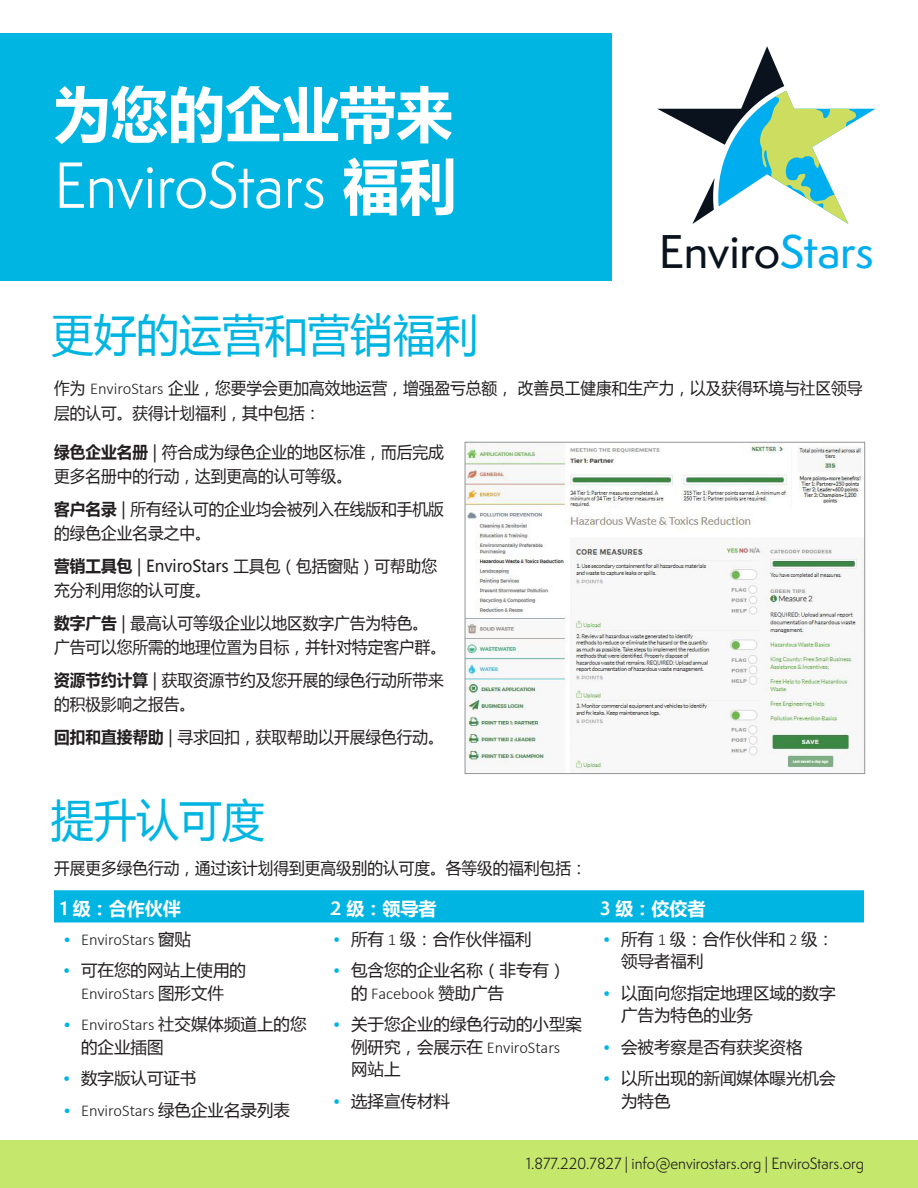
<style>
.page{position:relative;width:918px;height:1188px;background:#fff}
.page>*{position:absolute;margin:0;border:0;box-sizing:border-box;transform-origin:0 0}
.t1{font:60px/72px "Semplicita Pro";letter-spacing:-.005em;color:#fff;scale:.95 1}
.Heading_1{font:45px "Microsoft Ya Hei";color:#00b5e2;scale:.95 1}
.t2{font:500 43.5px "Semplicita Pro";letter-spacing:-.01em;color:#0a131d}
.t3{font:700 18px "Microsoft Ya Hei";color:#fff}
.Body_Copy{font:16.5px/24px "Microsoft Ya Hei";color:#231f20;scale:.95 1}
.Body_Copy-2{font:16.5px/22.5px "Microsoft Ya Hei";color:#231f20}
.t4{font:300 16.5px "Calibri";color:#231f20}
.Body_Copy-3{font:15px "Semplicita Pro";color:#231f20;scale:.95 1}
.s1{font-family:"Microsoft Ya Hei";font-weight:700}
.s2{color:#00aeef}
.s3{font-family:"Calibri";font-weight:300}
.s4{font-weight:700}
.s5{font-family:"Semplicita Pro"}
.s6{color:#00b5e2}
.s7{font-family:"Microsoft Ya Hei";font-weight:400}
.s8{font-family:"Calibri";font-weight:300;color:#00b5e2}
</style>
<div class="page">
<div style="left:0;top:1140px;width:918px;height:48px;background:#c5e86c"></div>
<svg style="left:657px;top:46px;width:219px;height:178px"></svg>
<div style="left:54px;top:890px;width:810px;height:32px;background:#00b5e2"></div>
<div style="left:0;top:33px;width:611px;height:247px;background:#00b5e2"></div>
<img style="left:467px;top:444px;width:396px;height:328px">
<div style="left:465px;top:442px;width:400px;height:332px;border:1px solid #939598"></div>
<p class="t1" style="left:54px;top:77px;width:425px"><span class="s1">为您的企业带来<br></span>EnviroStars <span class="s1">福利</span></p>
<p class="t2" style="left:659px;top:221px;width:216px">Enviro<span class="s2">Stars</span></p>
<p class="Heading_1" style="left:51px;top:305px;width:451px">更好的运营和营销福利</p>
<p class="Body_Copy" style="left:54px;top:375px;width:852px;line-height:25.5px">作为 <span class="s3">EnviroStars</span> 企业，您要学会更加高效地运营，增强盈亏总额，改善员工健康和生产力，以及获得环境与社区领导层的认可。获得计划福利，其中包括：</p>
<p class="Body_Copy" style="left:54px;top:440px;width:412px"><span class="s4">绿色企业名册</span> | 符合成为绿色企业的地区标准，而后完成更多名册中的行动，达到更高的认可等级。</p>
<p class="Body_Copy" style="left:54px;top:497px;width:412px"><span class="s4">客户名录</span> | 所有经认可的企业均会被列入在线版和手机版的绿色企业名录之中。</p>
<p class="Body_Copy" style="left:54px;top:554px;width:405px"><span class="s4">营销工具包</span> | EnviroStars 工具包（包括窗贴）可帮助您充分利用您的认可度。</p>
<p class="Body_Copy" style="left:54px;top:611px;width:414px"><span class="s4">数字广告</span> | 最高认可等级企业以地区数字广告为特色。广告可以您所需的地理位置为目标，并针对特定客户群。</p>
<p class="Body_Copy" style="left:54px;top:668px;width:412px"><span class="s4">资源节约计算</span> | 获取资源节约及您开展的绿色行动所带来的积极影响之报告。</p>
<p class="Body_Copy" style="left:54px;top:725px;width:412px"><span class="s4">回扣和直接帮助</span> | 寻求回扣，获取帮助以开展绿色行动。</p>
<p class="Heading_1" style="left:51px;top:790px;width:226px">提升认可度</p>
<p class="Body_Copy" style="left:54px;top:855px;width:562px">开展更多绿色行动，通过该计划得到更高级别的认可度。各等级的福利包括：</p>
<p class="t3" style="left:60px;top:896px;width:122px"><span class="s5">1</span> 级：合作伙伴</p>
<p class="t3" style="left:330px;top:896px;width:108px"><span class="s5">2</span> 级：领导者</p>
<p class="t3" style="left:600px;top:896px;width:107px"><span class="s5">3</span> 级：佼佼者</p>
<p class="t4" style="left:63px;top:929px;width:130px"><span class="s6">•</span> EnviroStars <span class="s7">窗贴</span></p>
<p class="Body_Copy-2" style="left:63px;top:958px;width:184px;text-align:center"><span class="s6">•</span> 可在您的网站上使用的<br><span class="s3">EnviroStars</span> 图形文件</p>
<p class="Body_Copy-2" style="left:81px;top:1012px;width:227px;text-indent:-18px"><span class="s8">•</span> <span class="s3">EnviroStars</span> 社交媒体频道上的您的企业插图</p>
<p class="Body_Copy-2" style="left:63px;top:1066px;width:135px"><span class="s6">•</span> 数字版认可证书</p>
<p class="t4" style="left:63px;top:1100px;width:229px"><span class="s6">•</span> EnviroStars <span class="s7">绿色企业名录列表</span></p>
<p class="Body_Copy-2" style="left:333px;top:927px;width:200px"><span class="s6">•</span> 所有 <span class="s3">1</span> 级：合作伙伴福利</p>
<p class="Body_Copy-2" style="left:351px;top:958px;width:216px;text-indent:-18px"><span class="s6">•</span> 包含您的企业名称（非专有）的 <span class="s3">Facebook</span> 赞助广告</p>
<p class="Body_Copy-2" style="left:351px;top:1012px;width:232px;text-indent:-18px"><span class="s6">•</span> 关于您企业的绿色行动的小型案例研究，会展示在 <span class="s3">EnviroStars<br></span>网站上</p>
<p class="Body_Copy-2" style="left:333px;top:1089px;width:118px"><span class="s6">•</span> 选择宣传材料</p>
<p class="Body_Copy-2" style="left:621px;top:927px;width:215px;text-indent:-18px"><span class="s6">•</span> 所有 <span class="s3">1</span> 级：合作伙伴和 <span class="s3">2</span> 级：领导者福利</p>
<p class="Body_Copy-2" style="left:621px;top:981px;width:216px;text-indent:-18px"><span class="s6">•</span> 以面向您指定地理区域的数字广告为特色的业务</p>
<p class="Body_Copy-2" style="left:603px;top:1035px;width:201px"><span class="s6">•</span> 会被考察是否有获奖资格</p>
<p class="Body_Copy-2" style="left:621px;top:1066px;width:216px;text-indent:-18px"><span class="s6">•</span> 以所出现的新闻媒体曝光机会为特色</p>
<p class="Body_Copy-3" style="left:526px;top:1153px;width:357px">1.877.220.7827 | info@envirostars.org | EnviroStars.org</p>
</div>
